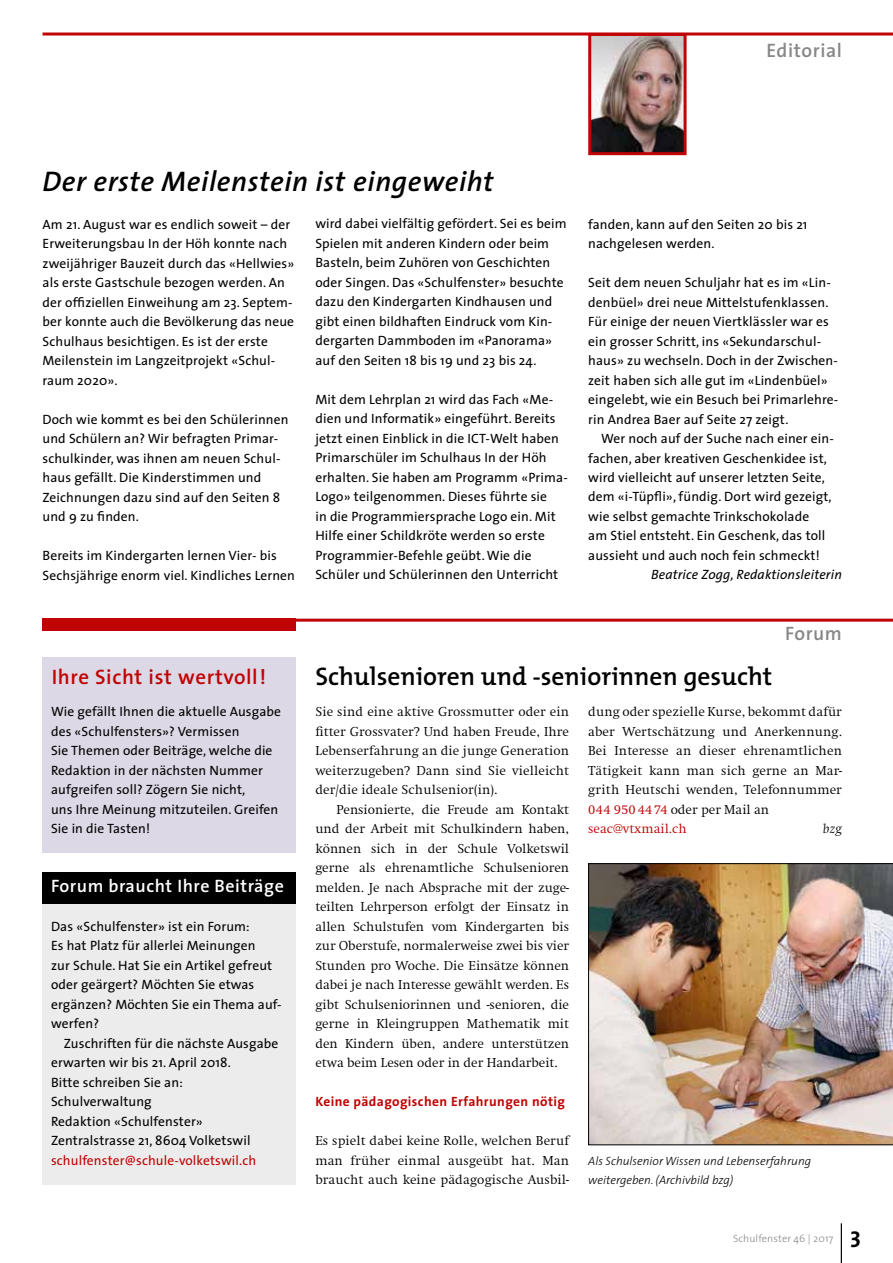
<style>
.page{position:relative;width:893px;height:1263px;background:#fff}
.page>*{position:absolute;margin:0;border:0;box-sizing:border-box;transform-origin:0 0}
.t1{font:italic 600 28.5px "The Sans";letter-spacing:.02em;color:#000}
.t2{font:600 25.5px "The Mix";color:#000}
.t3{font:600 21px "The Sans";letter-spacing:.03em;color:#c00304}
.t4{font:600 19.5px "The Sans";letter-spacing:.03em;color:#868786}
.t5{font:600 18px "The Sans";letter-spacing:.03em;color:#fff}
.t6{font:13.5px/19.5px "The Sans";letter-spacing:.01em;color:#000}
.t7{font:300 13.5px/19.5px "Swift";letter-spacing:.01em;color:#000;text-align:justify}
.t8{font:700 13.5px "The Sans";letter-spacing:.03em;color:#c00304}
.t9{font:13.5px "The Sans";letter-spacing:.01em;color:#c00304}
.t10{font:italic 13.5px "The Sans";letter-spacing:.01em;color:#000}
.t11{font:italic 300 13.5px "Swift";color:#000}
.t12{font:italic 300 12px/19.5px "The Sans";color:#000}
.t13{font:300 10.5px "The Sans";letter-spacing:.01em;color:#868786}
.s1{color:#c00304}
.s2{font-weight:700;font-size:22.5px;color:#000}
</style>
<div class="page">
<img style="left:588px;top:863px;width:305px;height:282px">
<hr style="left:43px;top:33px;width:850px;height:3px;background:#c00304">
<hr style="left:43px;top:619px;width:850px;height:3px;background:#c00304">
<div style="left:42px;top:619px;width:254px;height:12px;background:#c00304"></div>
<img style="left:592px;top:37px;width:91px;height:114px">
<div style="left:588px;top:33px;width:99px;height:122px;border:3px solid #c00304"></div>
<div style="left:43px;top:658px;width:253px;height:195px;background:#dcd8e5"></div>
<div style="left:43px;top:872px;width:253px;height:312px;background:#ececec"></div>
<div style="left:43px;top:872px;width:253px;height:32px;background:#000"></div>
<hr style="left:841px;top:1223px;width:1px;height:40px;background:#000">
<h3 class="t4" style="left:766px;top:34px;width:77px">Editorial</h3>
<h1 class="t1" style="left:43px;top:157px;width:453px">Der erste Meilenstein ist eingeweiht</h1>
<p class="t6" style="left:43px;top:214px;width:253px">Am 21. August war es endlich soweit – der Erweiterungsbau In der Höh konnte nach zweijähriger Bauzeit durch das «Hellwies» als erste Gastschule bezogen werden. An der offiziellen Einweihung am 23. Septem&shy;ber konnte auch die Bevölkerung das neue Schulhaus besichtigen. Es ist der erste Meilenstein im Langzeitprojekt «Schul&shy;raum 2020».</p>
<p class="t6" style="left:43px;top:409px;width:248px">Doch wie kommt es bei den Schülerinnen und Schülern an? Wir befragten Primar&shy;schulkinder, was ihnen am neuen Schul&shy;haus gefällt. Die Kinderstimmen und Zeichnungen dazu sind auf den Seiten 8 und 9 zu finden.</p>
<p class="t6" style="left:43px;top:545px;width:254px">Bereits im Kindergarten lernen Vier- bis<br>Sechsjährige enorm viel. Kindliches Lernen</p>
<p class="t6" style="left:315px;top:214px;width:253px">wird dabei vielfältig gefördert. Sei es beim Spielen mit anderen Kindern oder beim Basteln, beim Zuhören von Geschichten oder Singen. Das «Schulfenster» besuchte dazu den Kindergarten Kindhausen und gibt einen bildhaften Eindruck vom Kin&shy;dergarten Dammboden im «Panorama» auf den Seiten 18 bis 19 und 23 bis 24.</p>
<p class="t6" style="left:315px;top:389px;width:254px">Mit dem Lehrplan 21 wird das Fach «Me&shy;dien und Informatik» eingeführt. Bereits jetzt einen Einblick in die ICT-Welt haben Primarschüler im Schulhaus In der Höh erhalten. Sie haben am Programm «Prima-Logo» teilgenommen. Dieses führte sie<br>in die Programmiersprache Logo ein. Mit Hilfe einer Schildkröte werden so erste Programmier-Befehle geübt. Wie die Schüler und Schülerinnen den Unterricht</p>
<p class="t6" style="left:588px;top:214px;width:221px">fanden, kann auf den Seiten 20 bis 21 nachgelesen werden.</p>
<p class="t6" style="left:588px;top:272px;width:251px">Seit dem neuen Schuljahr hat es im «Lin&shy;denbüel» drei neue Mittelstufenklassen.<br>Für einige der neuen Viertklässler war es ein grosser Schritt, ins «Sekundarschul&shy;haus» zu wechseln. Doch in der Zwischen&shy;zeit haben sich alle gut im «Lindenbüel» eingelebt, wie ein Besuch bei Primarlehre&shy;rin Andrea Baer auf Seite 27 zeigt.</p>
<p class="t6" style="left:588px;top:428px;width:247px;text-indent:13px">Wer noch auf der Suche nach einer ein&shy;fachen, aber kreativen Geschenkidee ist, wird vielleicht auf unserer letzten Seite, dem «i-Tüpfli», fündig. Dort wird gezeigt, wie selbst gemachte Trinkschokolade<br>am Stiel entsteht. Ein Geschenk, das toll aussieht und auch noch fein schmeckt!</p>
<p class="t10" style="left:651px;top:564px;width:192px">Beatrice Zogg, Redaktionsleiterin</p>
<h3 class="t4" style="left:785px;top:617px;width:58px">Forum</h3>
<h3 class="t3" style="left:52px;top:659px;width:216px">Ihre Sicht ist wertvoll!</h3>
<p class="t6" style="left:51px;top:701px;width:232px">Wie gefällt Ihnen die aktuelle Ausgabe des «Schulfensters»? Vermissen<br>Sie Themen oder Beiträge, welche die Redaktion in der nächsten Nummer aufgreifen soll? Zögern Sie nicht,<br>uns Ihre Meinung mitzuteilen. Greifen Sie in die Tasten!</p>
<h3 class="t5" style="left:51px;top:870px;width:234px">Forum braucht Ihre Beiträge</h3>
<p class="t6" style="left:51px;top:916px;width:232px">Das «Schulfenster» ist ein Forum:<br>Es hat Platz für allerlei Meinungen<br>zur Schule. Hat Sie ein Artikel gefreut oder geärgert? Möchten Sie etwas ergänzen? Möchten Sie ein Thema auf&shy;werfen?</p>
<p class="t6" style="left:51px;top:1033px;width:229px;text-indent:13px">Zuschriften für die nächste Ausgabe erwarten wir bis 21. April 2018.<br>Bitte schreiben Sie an:<br>Schulverwaltung<br>Redaktion «Schulfenster»<br>Zentralstrasse 21, 8604 Volketswil</p>
<p class="t9" style="left:51px;top:1149px;width:207px">schulfenster@schule-volketswil.ch</p>
<h2 class="t2" style="left:315px;top:655px;width:458px">Schulsenioren und -seniorinnen gesucht</h2>
<p class="t7" style="left:315px;top:702px;width:255px">Sie sind eine aktive Grossmutter oder ein fitter Grossvater? Und haben Freude, Ihre Lebenserfahrung an die junge Generation weiterzugeben? Dann sind Sie vielleicht der/die ideale Schulsenior(in).</p>
<p class="t7" style="left:315px;top:800px;width:255px;text-indent:21px">Pensionierte, die Freude am Kontakt und der Arbeit mit Schulkindern haben, können sich in der Schule Volketswil gerne als ehrenamtliche Schulsenioren melden. Je nach Absprache mit der zuge&shy;teilten Lehrperson erfolgt der Einsatz in allen Schulstufen vom Kindergarten bis zur Oberstufe, normalerweise zwei bis vier Stunden pro Woche. Die Einsätze können dabei je nach Interesse gewählt werden. Es gibt Schulseniorinnen und -senioren, die gerne in Kleingruppen Mathematik mit den Kindern üben, andere unterstützen etwa beim Lesen oder in der Handarbeit.</p>
<p class="t8" style="left:315px;top:1090px;width:251px">Keine pädagogischen Erfahrungen nötig</p>
<p class="t7" style="left:315px;top:1131px;width:255px">Es spielt dabei keine Rolle, welchen Beruf man früher einmal ausgeübt hat. Man braucht auch keine pädagogische Ausbil-</p>
<p class="t7" style="left:588px;top:702px;width:255px;text-align:left">dung oder spezielle Kurse, bekommt dafür aber Wertschätzung und Anerkennung.<br>Bei Interesse an dieser ehrenamtlichen Tätigkeit kann man sich gerne an Mar&shy;grith Heutschi wenden, Telefonnummer <span class="s1">044 9504474</span> oder per Mail an <span class="s1">seac@vtxmail.ch</span></p>
<p class="t11" style="left:823px;top:821px;width:20px">bzg</p>
<p class="t12" style="left:588px;top:1150px;width:224px">Als Schulsenior Wissen und Lebenserfahrung weitergeben. (Archivbild bzg)</p>
<p class="t13" style="left:733px;top:1230px;width:129px">Schulfenster 46 | 2017 <span class="s2">3</span></p>
</div>
